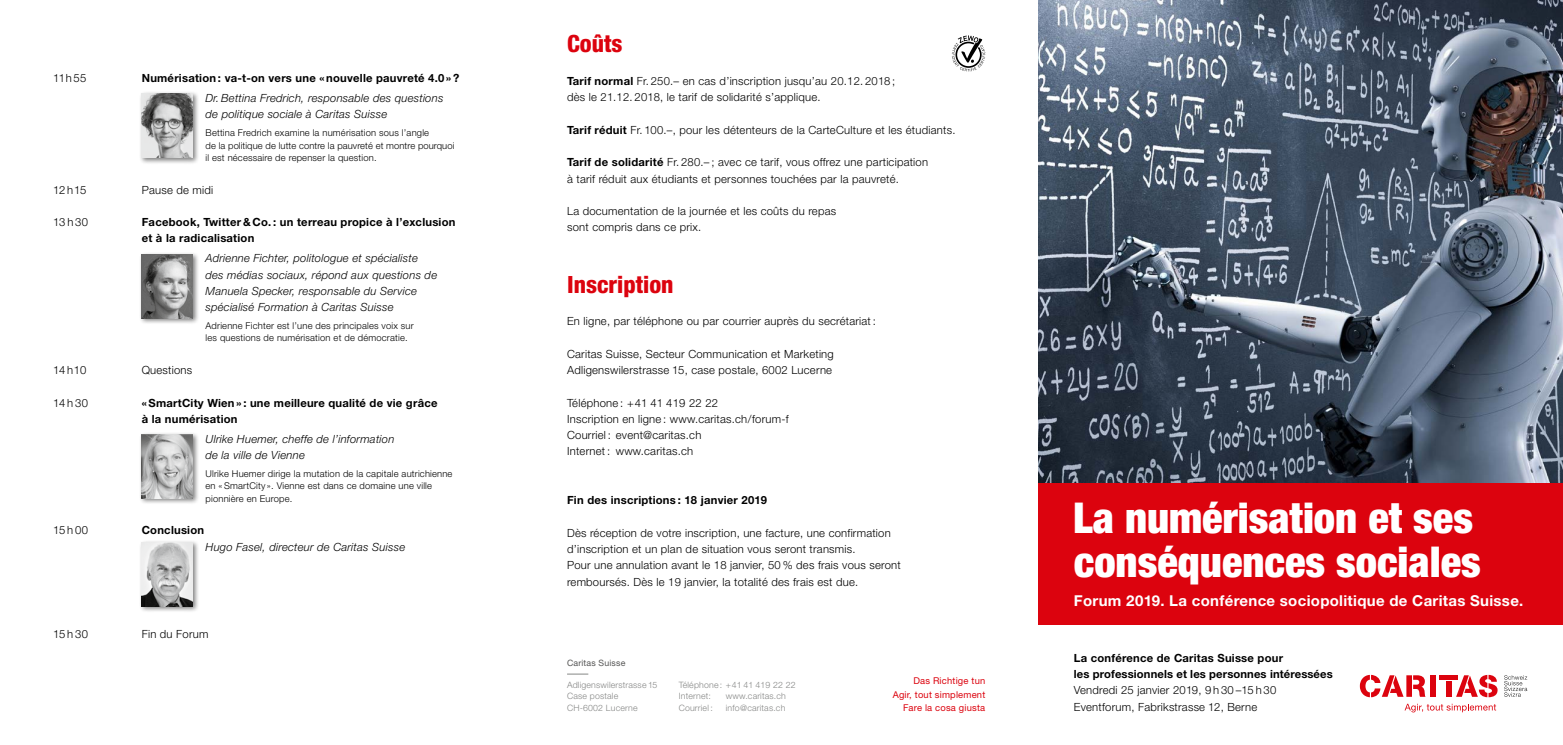
<style>
.page{position:relative;width:1563px;height:745px;background:#fff}
.page>*{position:absolute;margin:0;border:0;box-sizing:border-box;transform-origin:0 0}
.t1{font:900 condensed 42.5px/43.8px "Helvetica Neue LT Std";color:#fff}
.t2{font:800 condensed 23.75px "Helvetica Neue LT Std";color:#dc030e}
.t3{font:700 15px "Helvetica Neue LT Std";letter-spacing:.02em;color:#fff}
.t4{font:300 11.25px/16.2px "Helvetica Neue LT Std";letter-spacing:.02em;color:#000}
.t5{font:italic 300 11.25px/16.2px "Helvetica Neue LT Std";letter-spacing:.02em;color:#000}
.t6{font:700 11.25px/16.2px "Helvetica Neue LT Std";letter-spacing:.02em;color:#000}
.t7{font:300 9.38px/12.5px "Helvetica Neue LT Std";letter-spacing:.02em;color:#000}
.t8{font:9.38px/13.1px "Helvetica Neue LT Std";letter-spacing:.02em;color:#dc030e;text-align:right}
.t9{font:300 8.75px/11.2px "Helvetica Neue LT Std";letter-spacing:.02em;color:#868786}
.t10{font:8.75px "Helvetica Neue LT Std";letter-spacing:.02em;color:#565655}
.s1{font-weight:700}
</style>
<div class="page">
<img style="left:1038px;top:0;width:525px;height:483px">
<div style="left:139px;top:91px;width:61px;height:73px;background:#000;opacity:.5"></div>
<img style="left:142px;top:94px;width:51px;height:64px">
<div style="left:139px;top:251px;width:61px;height:73px;background:#000;opacity:.5"></div>
<img style="left:142px;top:254px;width:51px;height:64px">
<div style="left:139px;top:431px;width:61px;height:74px;background:#000;opacity:.5"></div>
<img style="left:142px;top:434px;width:51px;height:64px">
<div style="left:139px;top:539px;width:61px;height:73px;background:#000;opacity:.5"></div>
<img style="left:142px;top:542px;width:51px;height:64px">
<svg style="left:1504px;top:675px;width:23px;height:21px"></svg>
<div style="left:1430px;top:674px;width:5px;height:22px;background:#dc030e"></div>
<svg style="left:1360px;top:674px;width:43px;height:22px"></svg>
<div style="left:1406px;top:674px;width:6px;height:22px;background:#dc030e"></div>
<svg style="left:1413px;top:675px;width:12px;height:21px"></svg>
<div style="left:1439px;top:674px;width:19px;height:5px;background:#dc030e"></div>
<div style="left:1446px;top:680px;width:5px;height:16px;background:#dc030e"></div>
<svg style="left:1456px;top:674px;width:41px;height:22px"></svg>
<svg style="left:1404px;top:703px;width:92px;height:9px"></svg>
<div style="left:1038px;top:483px;width:525px;height:141px;background:#dc030e"></div>
<svg style="left:952px;top:35px;width:33px;height:36px"></svg>
<svg style="left:567px;top:673px;width:21px;height:1px"></svg>
<p class="t4" style="left:53px;top:70px;width:35px">11h 55</p>
<p class="t6" style="left:142px;top:70px;width:319px">Numérisation : va-t-on vers une « nouvelle pauvreté 4.0 » ?</p>
<p class="t5" style="left:206px;top:90px;width:239px">Dr.Bettina Fredrich, responsable des questions de politique sociale à Caritas Suisse</p>
<p class="t7" style="left:206px;top:126px;width:250px">Bettina Fredrich examine la numérisation sous l’angle<br>de la politique de lutte contre la pauvreté et montre pourquoi il est nécessaire de repenser la question.</p>
<p class="t4" style="left:53px;top:181px;width:35px">12 h15</p>
<p class="t4" style="left:142px;top:181px;width:73px">Pause de midi</p>
<p class="t4" style="left:53px;top:214px;width:36px">13h30</p>
<p class="t6" style="left:142px;top:214px;width:315px">Facebook, Twitter&amp; Co. : un terreau propice à l’exclusion et à la radicalisation</p>
<p class="t5" style="left:206px;top:250px;width:233px">Adrienne Fichter, politologue et spécialiste des médias sociaux, répond aux questions de Manuela Specker, responsable du Service spécialisé Formation à Caritas Suisse</p>
<p class="t7" style="left:206px;top:319px;width:210px">Adrienne Fichter est l’une des principales voix sur les questions de numérisation et de démocratie.</p>
<p class="t4" style="left:53px;top:361px;width:35px">14 h10</p>
<p class="t4" style="left:142px;top:361px;width:52px">Questions</p>
<p class="t4" style="left:53px;top:394px;width:36px">14h30</p>
<p class="t6" style="left:142px;top:394px;width:297px">« SmartCity Wien » : une meilleure qualité de vie grâce à la numérisation</p>
<p class="t5" style="left:206px;top:430px;width:190px">Ulrike Huemer, cheffe de l’information de la ville de Vienne</p>
<p class="t7" style="left:206px;top:466px;width:248px">Ulrike Huemer dirige la mutation de la capitale autrichienne en « SmartCity ». Vienne est dans ce domaine une ville pionnière en Europe.</p>
<p class="t4" style="left:53px;top:521px;width:36px">15h00</p>
<p class="t6" style="left:142px;top:521px;width:64px">Conclusion</p>
<p class="t5" style="left:206px;top:538px;width:201px">Hugo Fasel, directeur de Caritas Suisse</p>
<p class="t4" style="left:53px;top:625px;width:36px">15h30</p>
<p class="t4" style="left:142px;top:625px;width:68px">Fin du Forum</p>
<h2 class="t2" style="left:567px;top:29px;width:57px">Coûts</h2>
<p class="t4" style="left:567px;top:73px;width:330px"><span class="s1">Tarif normal</span> Fr. 250.– en cas d’inscription jusqu’au 20.12. 2018 ; dès le 21.12. 2018, le tarif de solidarité s’applique.</p>
<p class="t4" style="left:567px;top:121px;width:390px"><span class="s1">Tarif réduit</span> Fr. 100.–, pour les détenteurs de la CarteCulture et les étudiants.</p>
<p class="t4" style="left:567px;top:154px;width:362px"><span class="s1">Tarif de solidarité</span> Fr. 280.– ; avec ce tarif, vous offrez une participation à tarif réduit aux étudiants et personnes touchées par la pauvreté.</p>
<p class="t4" style="left:567px;top:203px;width:271px">La documentation de la journée et les coûts du repas sont compris dans ce prix.</p>
<h2 class="t2" style="left:567px;top:269px;width:108px">Inscription</h2>
<p class="t4" style="left:567px;top:313px;width:310px">En ligne, par téléphone ou par courrier auprès du secrétariat :</p>
<p class="t4" style="left:567px;top:345px;width:268px">Caritas Suisse, Secteur Communication et Marketing<br>Adligenswilerstrasse 15, case postale, 6002 Lucerne</p>
<p class="t4" style="left:567px;top:394px;width:223px">Téléphone : +41 41 419 22 22<br>Inscription en ligne : www.caritas.ch/forum-f<br>Courriel : event@caritas.ch<br>Internet : www.caritas.ch</p>
<p class="t6" style="left:567px;top:491px;width:202px">Fin des inscriptions : 18 janvier 2019</p>
<p class="t4" style="left:567px;top:524px;width:335px">Dès réception de votre inscription, une facture, une confirmation d’inscription et un plan de situation vous seront transmis.<br>Pour une annulation avant le 18 janvier, 50 % des frais vous seront remboursés. Dès le 19 janvier, la totalité des frais est due.</p>
<p class="t10" style="left:567px;top:657px;width:60px">Caritas Suisse</p>
<p class="t9" style="left:567px;top:678px;width:92px">Adligenswilerstrasse 15<br>Case postale<br>CH-6002 Lucerne</p>
<p class="t8" style="left:893px;top:674px;width:94px">Das Richtige tun<br>Agir, tout simplement<br>Fare la cosa giusta</p>
<p class="t9" style="left:679px;top:678px;width:119px">Téléphone : +41 41 419 22 22<br>Internet:</p>
<p class="t9" style="left:726px;top:690px;width:62px">www.caritas.ch</p>
<p class="t9" style="left:679px;top:701px;width:36px">Courriel :</p>
<p class="t9" style="left:726px;top:701px;width:61px">info@caritas.ch</p>
<h1 class="t1" style="left:1073px;top:495px;width:409px">La numérisation et ses conséquences sociales</h1>
<h3 class="t3" style="left:1074px;top:591px;width:451px">Forum 2019. La conférence sociopolitique de Caritas Suisse.</h3>
<p class="t6" style="left:1074px;top:649px;width:260px">La conférence de Caritas Suisse pour<br>les professionnels et les personnes intéressées</p>
<p class="t4" style="left:1074px;top:681px;width:204px">Vendredi 25 janvier 2019, 9 h 30 –15 h 30<br>Eventforum, Fabrikstrasse 12, Berne</p>
</div>
